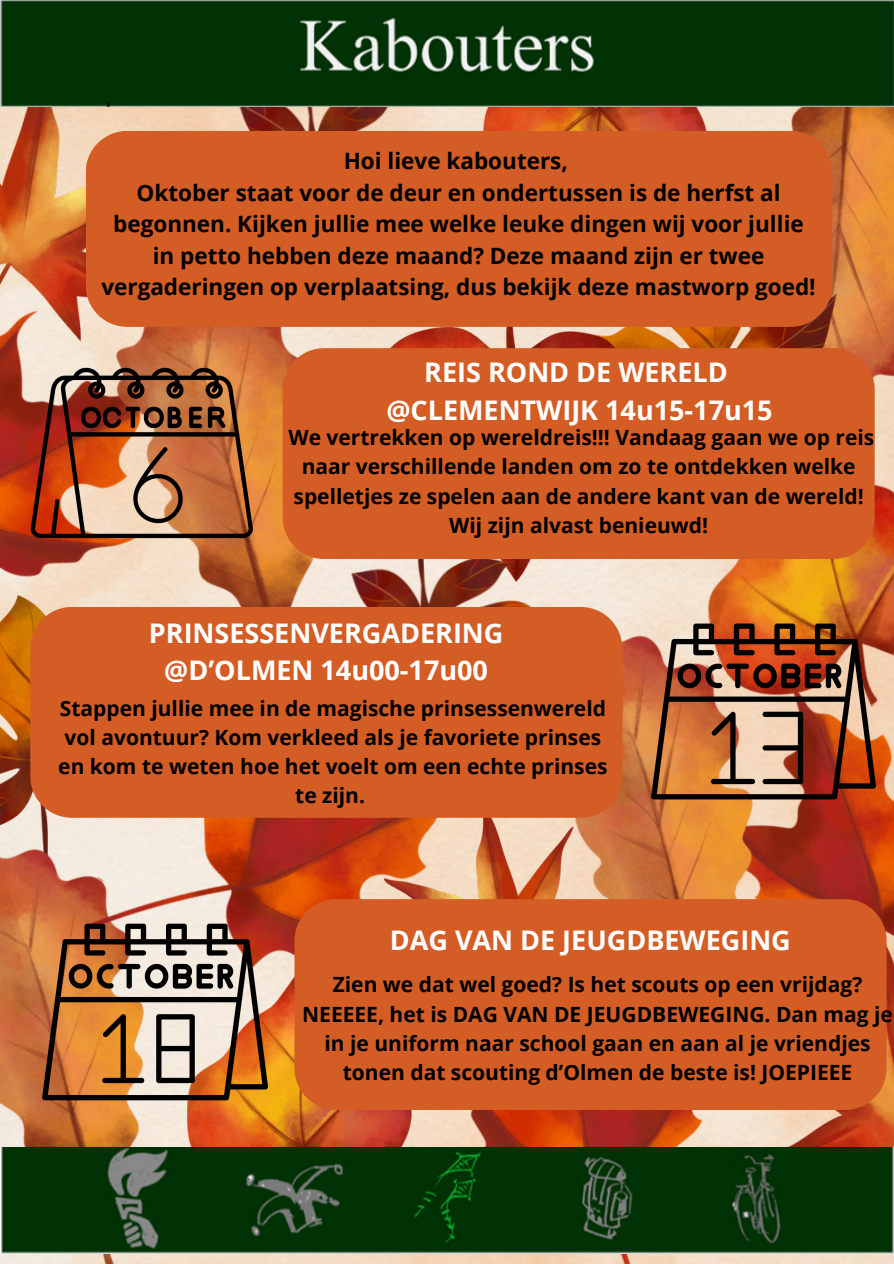
<style>
.page{position:relative;width:894px;height:1264px;background:#fff}
.page>*{position:absolute;margin:0;border:0;box-sizing:border-box;transform-origin:0 0}
.t1{font:700 27px/37.2px "Open Sans";color:#fff;text-align:center}
.t2{font:700 22.5px/31.5px "Open Sans";color:#000;text-align:center}
.t3{font:700 21px/29.2px "Open Sans";color:#000;text-align:center}
</style>
<div class="page">
<img style="left:0;top:700px;width:30px;height:110px">
<img style="left:299px;top:1109px;width:78px;height:38px">
<img style="left:0;top:810px;width:299px;height:453px">
<img style="left:0;top:107px;width:184px;height:130px">
<img style="left:187px;top:107px;width:264px;height:24px">
<img style="left:483px;top:107px;width:127px;height:24px">
<img style="left:610px;top:107px;width:283px;height:287px">
<img style="left:377px;top:1109px;width:426px;height:154px">
<img style="left:739px;top:1079px;width:154px;height:68px">
<img style="left:667px;top:394px;width:226px;height:201px">
<img style="left:0;top:0;width:893px;height:107px">
<img style="left:0;top:1147px;width:893px;height:106px">
<img style="left:636px;top:214px;width:200px;height:134px">
<img style="left:474px;top:327px;width:162px;height:254px">
<img style="left:474px;top:559px;width:90px;height:36px">
<img style="left:86px;top:817px;width:298px;height:258px">
<img style="left:0;top:237px;width:474px;height:463px">
<img style="left:424px;top:595px;width:469px;height:476px">
<img style="left:384px;top:817px;width:226px;height:82px">
<div style="left:86px;top:131px;width:745px;height:196px;background:#d35d25"></div>
<img style="left:30px;top:362px;width:222px;height:177px">
<div style="left:282px;top:348px;width:592px;height:211px;background:#d35d25"></div>
<img style="left:650px;top:599px;width:224px;height:224px">
<img style="left:42px;top:899px;width:225px;height:225px">
<div style="left:30px;top:607px;width:592px;height:210px;background:#d35d25"></div>
<div style="left:294px;top:899px;width:592px;height:210px;background:#d35d25"></div>
<p class="t2" style="left:343px;top:145px;width:226px">Hoi lieve kabouters,</p>
<p class="t2" style="left:101px;top:176px;width:715px">Oktober staat voor de deur en ondertussen is de herfst al begonnen. Kijken jullie mee welke leuke dingen wij voor jullie in petto hebben deze maand? Deze maand zijn er twee vergaderingen op verplaatsing, dus bekijk deze mastworp goed!</p>
<h1 class="t1" style="left:386px;top:353px;width:387px">REIS ROND DE WERELD @CLEMENTWIJK 14u15-17u15</h1>
<p class="t3" style="left:288px;top:422px;width:587px">We vertrekken op wereldreis!!! Vandaag gaan we op reis naar verschillende landen om zo te ontdekken welke spelletjes ze spelen aan de andere kant van de wereld!<br>Wij zijn alvast benieuwd!</p>
<p class="t1" style="left:149px;top:613px;width:356px">PRINSESSENVERGADERING @D’OLMEN 14u00-17u00</p>
<p class="t3" style="left:58px;top:692px;width:550px">Stappen jullie mee in de magische prinsessenwereld vol avontuur? Kom verkleed als je favoriete prinses en kom te weten hoe het voelt om een echte prinses te zijn.</p>
<p class="t1" style="left:390px;top:920px;width:402px">DAG VAN DE JEUGDBEWEGING</p>
<p class="t3" style="left:332px;top:969px;width:531px">Zien we dat wel goed? Is het scouts op een vrijdag?</p>
<p class="t3" style="left:302px;top:998px;width:592px">NEEEEE, het is DAG VAN DE JEUGDBEWEGING. Dan mag je in je uniform naar school gaan en aan al je vriendjes tonen dat scouting d’Olmen de beste is! JOEPIEEE</p>
</div>
